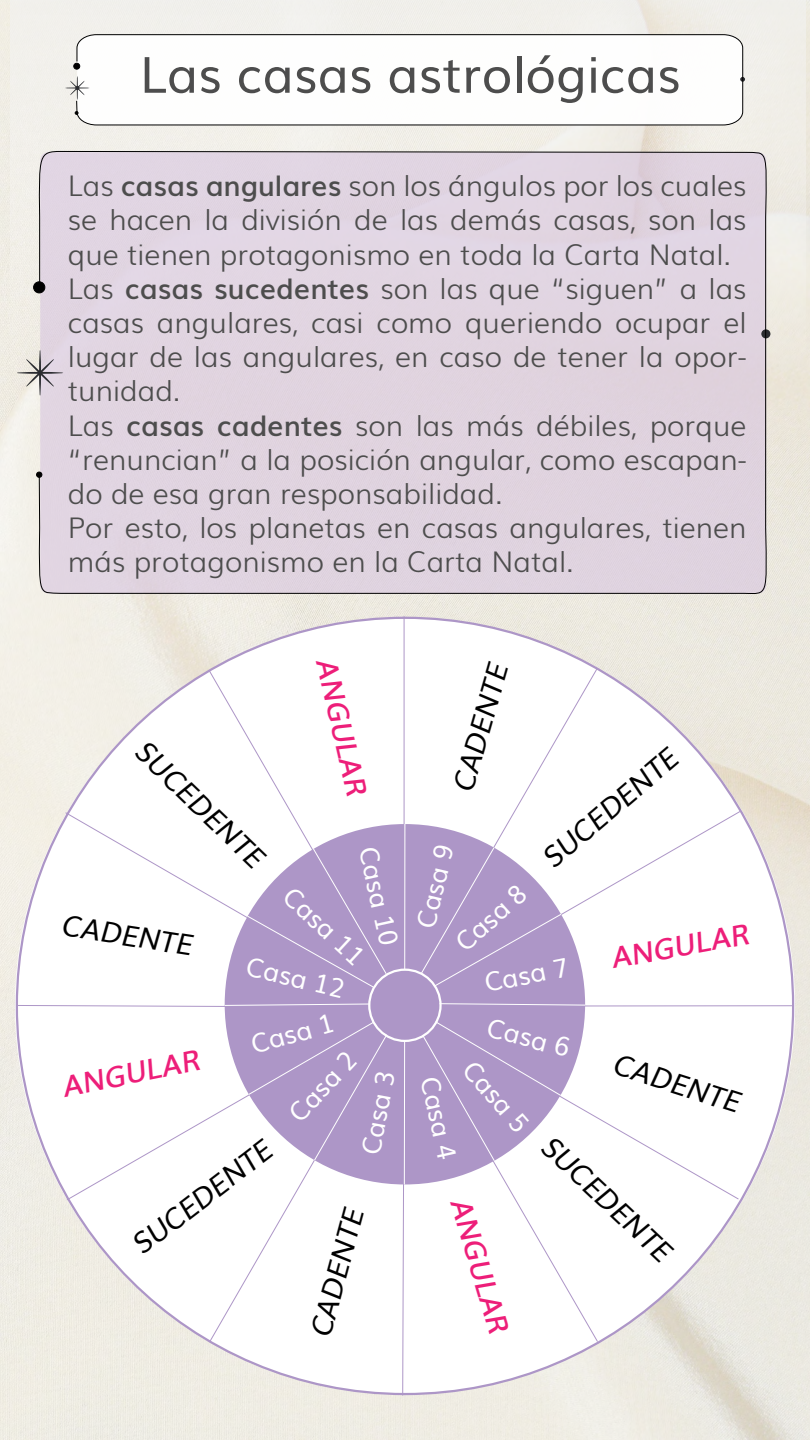
<style>
.page{position:relative;width:810px;height:1440px;background:#fff}
.page>*{position:absolute;margin:0;border:0;box-sizing:border-box;transform-origin:0 0}
.t1{font:50.1px "Muli";color:#4d4d4d}
.t2{font:300 28.5px/34.2px "Muli";color:#4d4d4d}
.t3{font:italic 28.5px "Muli";color:#000}
.t4{font:italic 600 28.5px "Muli";color:#ed1e79}
.t5{font:26.03px "Muli";color:#fff}
.s1{font-weight:600}
</style>
<div class="page">
<img style="left:0;top:0;width:810px;height:1440px">
<div style="left:11px;top:0;width:795px;height:379px;background:#f1efea"></div>
<div style="left:16px;top:619px;width:778px;height:774px;background:#fff;border-radius:50%"></div>
<svg style="left:66px;top:1024px;width:164px;height:177px"></svg>
<svg style="left:208px;top:1040px;width:176px;height:303px"></svg>
<svg style="left:421px;top:1182px;width:178px;height:161px"></svg>
<svg style="left:435px;top:1027px;width:304px;height:173px"></svg>
<svg style="left:581px;top:810px;width:160px;height:177px"></svg>
<svg style="left:421px;top:668px;width:177px;height:305px"></svg>
<hr style="left:404px;top:616px;width:1px;height:352px;background:#ad96c7">
<svg style="left:208px;top:669px;width:174px;height:159px"></svg>
<svg style="left:65px;top:812px;width:305px;height:177px"></svg>
<div style="left:226px;top:825px;width:358px;height:358px;background:#ad96c7;border-radius:50%"></div>
<div style="left:368px;top:969px;width:74px;height:73px;border:2px solid #fff;border-radius:50%"></div>
<svg style="left:248px;top:1021px;width:140px;height:140px"></svg>
<svg style="left:402px;top:1040px;width:3px;height:356px"></svg>
<svg style="left:422px;top:1021px;width:140px;height:141px"></svg>
<svg style="left:439px;top:1003px;width:355px;height:4px"></svg>
<svg style="left:420px;top:847px;width:142px;height:140px"></svg>
<hr style="left:404px;top:824px;width:1px;height:145px;background:#fff">
<svg style="left:247px;top:848px;width:140px;height:140px"></svg>
<svg style="left:16px;top:1003px;width:354px;height:5px"></svg>
<div style="left:73px;top:63px;width:7px;height:7px;border:1px solid #000;border-radius:50%"></div>
<svg style="left:65px;top:81px;width:11px;height:14px"></svg>
<div style="left:76px;top:34px;width:667px;height:92px;background:#fefefd"></div>
<div style="left:761px;top:329px;width:9px;height:9px;background:#2b2c30;border-radius:50%"></div>
<div style="left:34px;top:282px;width:11px;height:11px;background:#000;border-radius:50%"></div>
<div style="left:33px;top:281px;width:12px;height:12px;border:1px solid #000;border-radius:50%"></div>
<svg style="left:36px;top:472px;width:3px;height:6px"></svg>
<svg style="left:17px;top:350px;width:22px;height:46px"></svg>
<div style="left:39px;top:146px;width:729px;height:455px;background:#e1d4e0"></div>
<h1 class="t1" style="left:140px;top:34px;width:543px">Las casas astrológicas</h1>
<p class="t2" style="left:68px;top:167px;width:680px">Las <span class="s1">casas angulares</span> son los ángulos por los cuales se hacen la división de las demás casas, son las que tienen protagonismo en toda la Carta Natal.<br>Las <span class="s1">casas sucedentes</span> son las que “siguen” a las casas angulares, casi como queriendo ocupar el lugar de las angulares, en caso de tener la opor&shy;tunidad.<br>Las <span class="s1">casas cadentes</span> son las más débiles, porque “renuncian” a la posición angular, como escapan&shy;do de esa gran responsabilidad.<br>Por esto, los planetas en casas angulares, tienen más protagonismo en la Carta Natal.</p>
<p class="t4" style="left:349px;top:655px;width:141px;rotate:77deg">ANGULAR</p>
<p class="t3" style="left:440px;top:784px;width:133px;rotate:-74deg">CADENTE</p>
<p class="t3" style="left:157px;top:730px;width:168px;rotate:44deg">SUCEDENTE</p>
<p class="t3" style="left:532px;top:843px;width:168px;rotate:-40deg">SUCEDENTE</p>
<p class="t5" style="left:405px;top:923px;width:87px;rotate:-77deg">Casa 9</p>
<p class="t5" style="left:389px;top:843px;width:102px;rotate:78deg">Casa 10</p>
<p class="t5" style="left:445px;top:930px;width:87px;rotate:-42deg">Casa 8</p>
<p class="t5" style="left:302px;top:876px;width:102px;rotate:43deg">Casa 11</p>
<p class="t3" style="left:66px;top:902px;width:133px;rotate:9deg">CADENTE</p>
<p class="t4" style="left:608px;top:935px;width:141px;rotate:-10deg">ANGULAR</p>
<p class="t5" style="left:251px;top:946px;width:102px;rotate:13deg">Casa 12</p>
<p class="t5" style="left:481px;top:962px;width:87px;rotate:-11deg">Casa 7</p>
<p class="t5" style="left:246px;top:1025px;width:87px;rotate:-16deg">Casa 1</p>
<p class="t5" style="left:278px;top:1103px;width:87px;rotate:-47deg">Casa 2</p>
<p class="t5" style="left:493px;top:1006px;width:87px;rotate:15deg">Casa 6</p>
<p class="t4" style="left:59px;top:1064px;width:141px;rotate:-11deg">ANGULAR</p>
<p class="t3" style="left:622px;top:1041px;width:133px;rotate:18deg">CADENTE</p>
<p class="t5" style="left:484px;top:1050px;width:87px;rotate:49deg">Casa 5</p>
<p class="t5" style="left:350px;top:1151px;width:87px;rotate:-80deg">Casa 3</p>
<p class="t5" style="left:450px;top:1072px;width:87px;rotate:77deg">Casa 4</p>
<p class="t3" style="left:562px;top:1125px;width:168px;rotate:43deg">SUCEDENTE</p>
<p class="t3" style="left:122px;top:1228px;width:168px;rotate:-37deg">SUCEDENTE</p>
<p class="t4" style="left:482px;top:1193px;width:141px;rotate:73deg">ANGULAR</p>
<p class="t3" style="left:298px;top:1330px;width:133px;rotate:-75deg">CADENTE</p>
</div>
